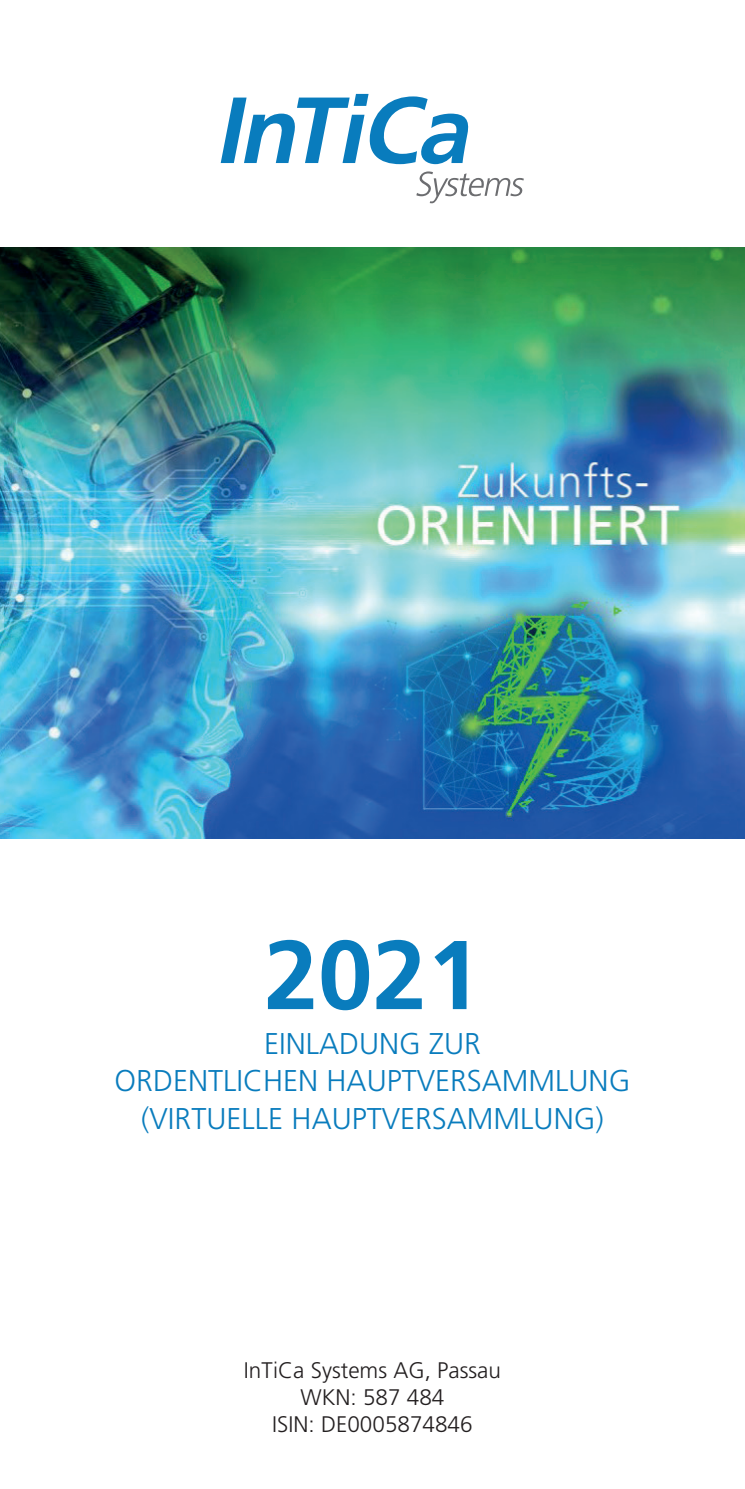
<style>
.page{position:relative;width:745px;height:1489px;background:#fff}
.page>*{position:absolute;margin:0;border:0;box-sizing:border-box;transform-origin:0 0}
.t1{font:700 97.5px "Frutiger";color:#097cbd}
.t2{font:300 30px/37.5px "Frutiger";color:#097cbd;text-align:center}
.t3{font:300 22.5px/27px "Frutiger";color:#231f20;text-align:center}
</style>
<div class="page">
<img style="left:0;top:248px;width:744px;height:590px">
<svg style="left:416px;top:171px;width:107px;height:32px"></svg>
<svg style="left:220px;top:94px;width:249px;height:70px"></svg>
<h1 class="t1" style="left:264px;top:917px;width:218px">2021</h1>
<p class="t2" style="left:114px;top:1024px;width:517px">EINLADUNG ZUR<br>ORDENTLICHEN HAUPTVERSAMMLUNG (VIRTUELLE HAUPTVERSAMMLUNG)</p>
<p class="t3" style="left:244px;top:1356px;width:258px">InTiCa Systems AG, Passau<br>WKN: 587 484<br>ISIN: DE0005874846</p>
</div>
